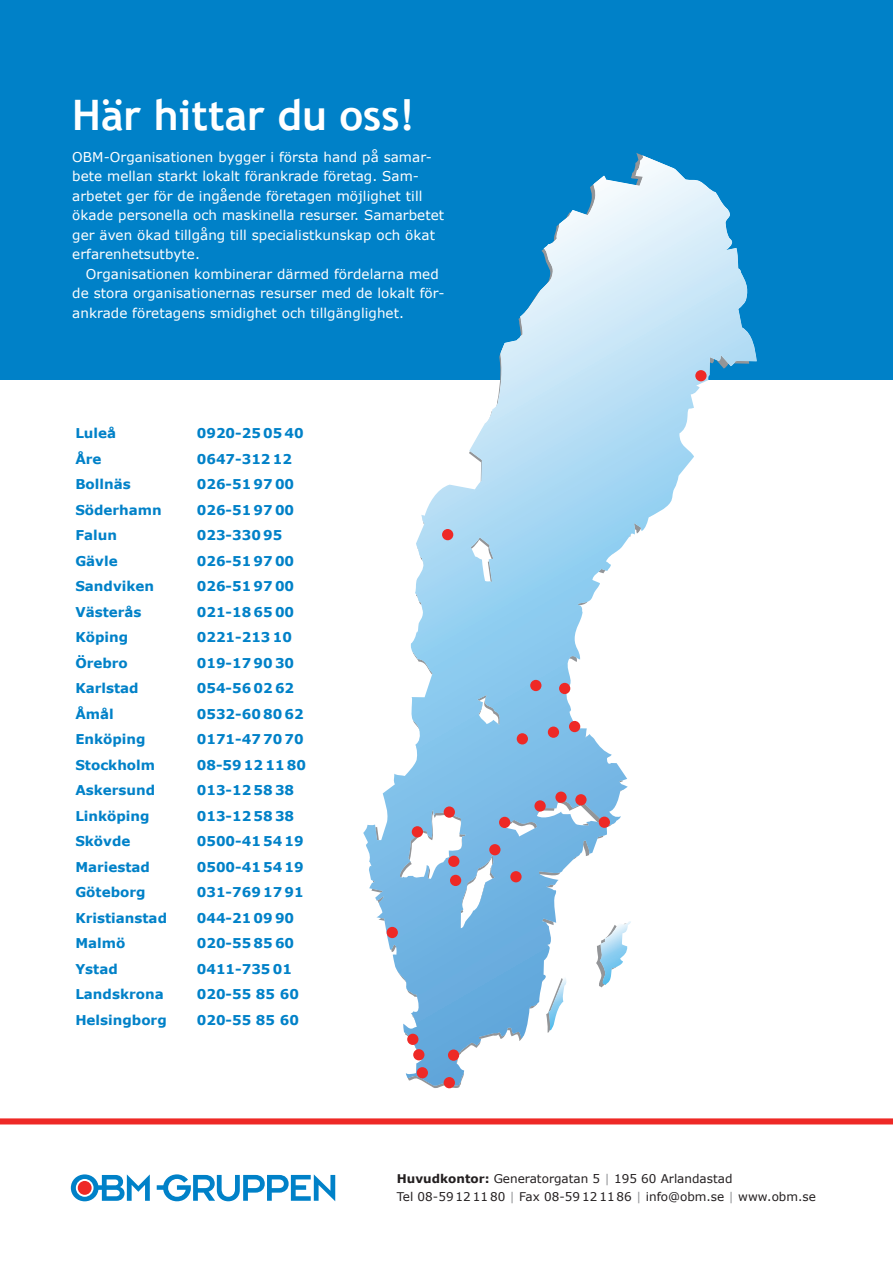
<style>
.page{position:relative;width:893px;height:1263px;background:#fff}
.page>*{position:absolute;margin:0;border:0;box-sizing:border-box;transform-origin:0 0}
.t1{font:700 42px "Trebuchet MS";color:#fff}
.t2{font:700 13.5px "Verdana";color:#0081c8}
.t3{font:13.5px/19.5px "Verdana";letter-spacing:.005em;color:#fff}
.t4{font:12px/18px "Verdana";color:#231f20}
.s1{font-weight:700}
.s2{color:#939598}
</style>
<div class="page">
<div style="left:0;top:0;width:893px;height:380px;background:#0081c8"></div>
<svg style="left:366px;top:153px;width:383px;height:821px"></svg>
<svg style="left:399px;top:537px;width:208px;height:549px"></svg>
<svg style="left:596px;top:921px;width:35px;height:66px"></svg>
<svg style="left:546px;top:976px;width:21px;height:57px"></svg>
<div style="left:695px;top:370px;width:12px;height:11px;background:#ee2926;border-radius:50%"></div>
<div style="left:442px;top:529px;width:11px;height:11px;background:#ee2926;border-radius:50%"></div>
<div style="left:559px;top:683px;width:11px;height:11px;background:#ee2926;border-radius:50%"></div>
<div style="left:530px;top:680px;width:11px;height:11px;background:#ee2926;border-radius:50%"></div>
<div style="left:517px;top:733px;width:11px;height:11px;background:#ee2926;border-radius:50%"></div>
<div style="left:548px;top:726px;width:11px;height:12px;background:#ee2926;border-radius:50%"></div>
<div style="left:569px;top:721px;width:11px;height:11px;background:#ee2926;border-radius:50%"></div>
<div style="left:599px;top:817px;width:11px;height:11px;background:#ee2926;border-radius:50%"></div>
<div style="left:575px;top:794px;width:12px;height:11px;background:#ee2926;border-radius:50%"></div>
<div style="left:555px;top:791px;width:12px;height:12px;background:#ee2926;border-radius:50%"></div>
<div style="left:534px;top:800px;width:12px;height:11px;background:#ee2926;border-radius:50%"></div>
<div style="left:499px;top:817px;width:11px;height:11px;background:#ee2926;border-radius:50%"></div>
<div style="left:489px;top:844px;width:11px;height:11px;background:#ee2926;border-radius:50%"></div>
<div style="left:444px;top:806px;width:11px;height:12px;background:#ee2926;border-radius:50%"></div>
<div style="left:412px;top:826px;width:11px;height:11px;background:#ee2926;border-radius:50%"></div>
<div style="left:448px;top:856px;width:11px;height:11px;background:#ee2926;border-radius:50%"></div>
<div style="left:450px;top:875px;width:11px;height:11px;background:#ee2926;border-radius:50%"></div>
<div style="left:510px;top:871px;width:12px;height:11px;background:#ee2926;border-radius:50%"></div>
<div style="left:387px;top:927px;width:11px;height:11px;background:#ee2926;border-radius:50%"></div>
<div style="left:407px;top:1034px;width:11px;height:11px;background:#ee2926;border-radius:50%"></div>
<div style="left:413px;top:1049px;width:11px;height:11px;background:#ee2926;border-radius:50%"></div>
<div style="left:417px;top:1067px;width:11px;height:11px;background:#ee2926;border-radius:50%"></div>
<div style="left:444px;top:1077px;width:11px;height:11px;background:#ee2926;border-radius:50%"></div>
<div style="left:448px;top:1049px;width:11px;height:12px;background:#ee2926;border-radius:50%"></div>
<div style="left:157px;top:1185px;width:10px;height:5px;background:#0081c8"></div>
<svg style="left:71px;top:1174px;width:79px;height:27px"></svg>
<div style="left:78px;top:1181px;width:14px;height:14px;background:#ee2926;border-radius:50%"></div>
<svg style="left:163px;top:1174px;width:172px;height:27px"></svg>
<svg style="left:0;top:1118px;width:893px;height:5px;background:#ef3a37"></svg>
<h1 class="t1" style="left:72px;top:88px;width:344px">Här hittar du oss!</h1>
<p class="t3" style="left:72px;top:147px;width:373px">OBM-Organisationen bygger i första hand på samar&shy;bete mellan starkt lokalt förankrade företag. Sam&shy;arbetet ger för de ingående företagen möjlighet till ökade personella och maskinella resurser. Samarbetet ger även ökad tillgång till specialistkunskap och ökat erfarenhetsutbyte.</p>
<p class="t3" style="left:72px;top:264px;width:374px;text-indent:14px">Organisationen kombinerar därmed fördelarna med de stora organisationernas resurser med de lokalt för&shy;ankrade företagens smidighet och tillgänglighet.</p>
<p class="t2" style="left:75px;top:425px;width:42px">Luleå</p>
<p class="t2" style="left:197px;top:425px;width:108px">0920-25 05 40</p>
<p class="t2" style="left:75px;top:450px;width:28px">Åre</p>
<p class="t2" style="left:197px;top:450px;width:97px">0647-312 12</p>
<p class="t2" style="left:75px;top:476px;width:57px">Bollnäs</p>
<p class="t2" style="left:197px;top:476px;width:99px">026-51 97 00</p>
<p class="t2" style="left:75px;top:501px;width:88px">Söderhamn</p>
<p class="t2" style="left:197px;top:501px;width:99px">026-51 97 00</p>
<p class="t2" style="left:75px;top:527px;width:43px">Falun</p>
<p class="t2" style="left:197px;top:527px;width:87px">023-330 95</p>
<p class="t2" style="left:75px;top:552px;width:44px">Gävle</p>
<p class="t2" style="left:197px;top:552px;width:99px">026-51 97 00</p>
<p class="t2" style="left:75px;top:578px;width:80px">Sandviken</p>
<p class="t2" style="left:197px;top:578px;width:99px">026-51 97 00</p>
<p class="t2" style="left:75px;top:603px;width:68px">Västerås</p>
<p class="t2" style="left:197px;top:603px;width:99px">021-18 65 00</p>
<p class="t2" style="left:75px;top:629px;width:54px">Köping</p>
<p class="t2" style="left:197px;top:629px;width:97px">0221-213 10</p>
<p class="t2" style="left:75px;top:654px;width:54px">Örebro</p>
<p class="t2" style="left:197px;top:654px;width:99px">019-17 90 30</p>
<p class="t2" style="left:75px;top:680px;width:65px">Karlstad</p>
<p class="t2" style="left:197px;top:680px;width:99px">054-56 02 62</p>
<p class="t2" style="left:75px;top:705px;width:40px">Åmål</p>
<p class="t2" style="left:197px;top:705px;width:108px">0532-60 80 62</p>
<p class="t2" style="left:75px;top:731px;width:72px">Enköping</p>
<p class="t2" style="left:197px;top:731px;width:108px">0171-47 70 70</p>
<p class="t2" style="left:75px;top:756px;width:81px">Stockholm</p>
<p class="t2" style="left:197px;top:756px;width:111px">08-59 12 11 80</p>
<p class="t2" style="left:75px;top:782px;width:81px">Askersund</p>
<p class="t2" style="left:197px;top:782px;width:99px">013-12 58 38</p>
<p class="t2" style="left:75px;top:807px;width:76px">Linköping</p>
<p class="t2" style="left:197px;top:807px;width:99px">013-12 58 38</p>
<p class="t2" style="left:75px;top:833px;width:57px">Skövde</p>
<p class="t2" style="left:197px;top:833px;width:108px">0500-41 54 19</p>
<p class="t2" style="left:75px;top:858px;width:76px">Mariestad</p>
<p class="t2" style="left:197px;top:858px;width:108px">0500-41 54 19</p>
<p class="t2" style="left:75px;top:884px;width:72px">Göteborg</p>
<p class="t2" style="left:197px;top:884px;width:108px">031-769 17 91</p>
<p class="t2" style="left:75px;top:909px;width:93px">Kristianstad</p>
<p class="t2" style="left:197px;top:909px;width:99px">044-21 09 90</p>
<p class="t2" style="left:75px;top:935px;width:51px">Malmö</p>
<p class="t2" style="left:197px;top:935px;width:99px">020-55 85 60</p>
<p class="t2" style="left:75px;top:960px;width:44px">Ystad</p>
<p class="t2" style="left:197px;top:960px;width:97px">0411-735 01</p>
<p class="t2" style="left:75px;top:986px;width:90px">Landskrona</p>
<p class="t2" style="left:197px;top:986px;width:104px">020-55 85 60</p>
<p class="t2" style="left:75px;top:1011px;width:93px">Helsingborg</p>
<p class="t2" style="left:197px;top:1011px;width:104px">020-55 85 60</p>
<p class="t4" style="left:397px;top:1169px;width:420px"><span class="s1">Huvudkontor:</span> Generatorgatan 5 <span class="s2">|</span> 195 60 Arlandastad<br>Tel 08-59 12 11 80 <span class="s2">|</span> Fax 08-59 12 11 86 <span class="s2">|</span> info@obm.se <span class="s2">|</span> www.obm.se</p>
</div>
